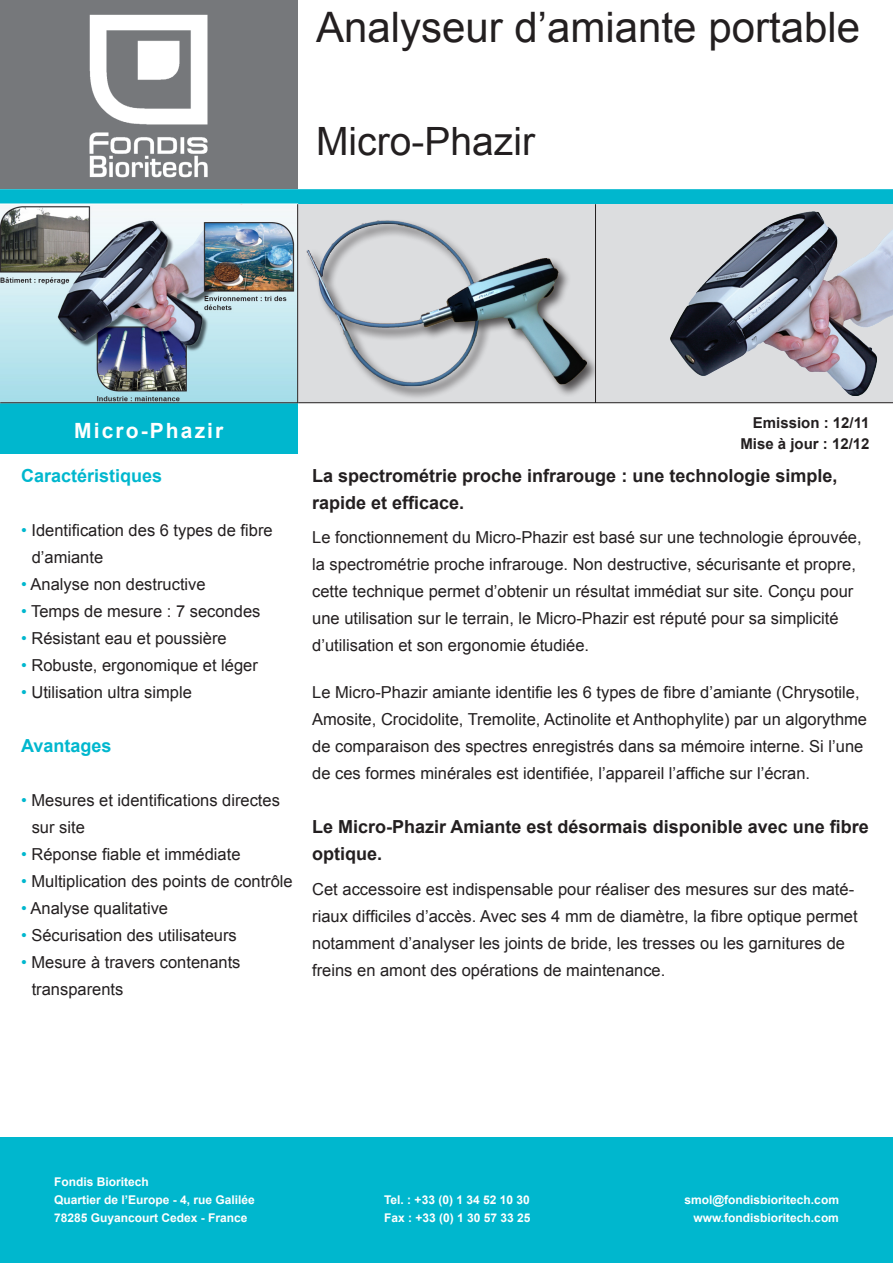
<style>
.page{position:relative;width:893px;height:1263px;background:#fff}
.page>*{position:absolute;margin:0;border:0;box-sizing:border-box;transform-origin:0 0}
.t1{font:42px "Arial";color:#231f20}
.t2{font:39px "Arial";color:#231f20}
.t3{font:700 21px "Arial";letter-spacing:.1em;color:#fff}
.t4{font:700 18px/27px "Arial";color:#231f20}
.t5{font:700 18px "Arial";color:#00b7ce}
.t6{font:16.5px/27px "Arial";color:#231f20}
.t7{font:700 15px "Arial";color:#231f20}
.t8{font:700 12px/18px "Arial";color:#fff}
.s1{color:#00b7ce}
</style>
<div class="page">
<div style="left:0;top:189px;width:893px;height:15px;background:#00b7ce"></div>
<div style="left:0;top:1137px;width:893px;height:126px;background:#00b7ce"></div>
<div style="left:0;top:403px;width:298px;height:51px;background:#00b7ce"></div>
<div style="left:298px;top:204px;width:297px;height:199px;background:#dcdddf"></div>
<div style="left:305px;top:219px;width:290px;height:181px;background:#231f20;opacity:.75"></div>
<img style="left:306px;top:221px;width:281px;height:165px">
<div style="left:595px;top:204px;width:298px;height:199px;background:#dcdddf"></div>
<img style="left:671px;top:211px;width:222px;height:184px">
<hr style="left:595px;top:204px;width:1px;height:199px;background:#231f20">
<hr style="left:297px;top:402px;width:596px;height:1px;background:#231f20">
<img style="left:0;top:204px;width:297px;height:198px">
<hr style="left:297px;top:204px;width:1px;height:199px;background:#231f20">
<hr style="left:0;top:402px;width:298px;height:1px;background:#231f20">
<div style="left:0;top:0;width:298px;height:155px;background:#76787b"></div>
<img style="left:89px;top:14px;width:119px;height:140px">
<div style="left:0;top:155px;width:298px;height:34px;background:#76787b"></div>
<img style="left:89px;top:155px;width:119px;height:23px">
<p class="t1" style="left:316px;top:0;width:545px">Analyseur d’amiante portable</p>
<p class="t2" style="left:316px;top:116px;width:220px">Micro-Phazir</p>
<p class="t3" style="left:74px;top:416px;width:151px">Micro-Phazir</p>
<p class="t5" style="left:21px;top:464px;width:143px">Caractéristiques</p>
<p class="t6" style="left:21px;top:517px;width:253px"><span class="s1">•</span> Identification des 6 types de fibre</p>
<p class="t6" style="left:32px;top:544px;width:73px">d’amiante</p>
<p class="t6" style="left:21px;top:571px;width:186px"><span class="s1">•</span> Analyse non destructive</p>
<p class="t6" style="left:21px;top:598px;width:241px"><span class="s1">•</span> Temps de mesure : 7 secondes</p>
<p class="t6" style="left:21px;top:625px;width:207px"><span class="s1">•</span> Résistant eau et poussière</p>
<p class="t6" style="left:21px;top:652px;width:238px"><span class="s1">•</span> Robuste, ergonomique et léger</p>
<p class="t6" style="left:21px;top:679px;width:172px"><span class="s1">•</span> Utilisation ultra simple</p>
<p class="t5" style="left:21px;top:734px;width:92px">Avantages</p>
<p class="t6" style="left:21px;top:787px;width:260px"><span class="s1">•</span> Mesures et identifications directes</p>
<p class="t6" style="left:32px;top:814px;width:55px">sur site</p>
<p class="t6" style="left:21px;top:841px;width:221px"><span class="s1">•</span> Réponse fiable et immédiate</p>
<p class="t6" style="left:21px;top:868px;width:273px"><span class="s1">•</span> Multiplication des points de contrôle</p>
<p class="t6" style="left:21px;top:895px;width:149px"><span class="s1">•</span> Analyse qualitative</p>
<p class="t6" style="left:21px;top:922px;width:217px"><span class="s1">•</span> Sécurisation des utilisateurs</p>
<p class="t6" style="left:21px;top:949px;width:221px"><span class="s1">•</span> Mesure à travers contenants</p>
<p class="t6" style="left:32px;top:976px;width:93px">transparents</p>
<p class="t7" style="left:753px;top:413px;width:118px">Emission : 12/11</p>
<p class="t7" style="left:740px;top:434px;width:131px">Mise à jour : 12/12</p>
<p class="t4" style="left:312px;top:463px;width:527px">La spectrométrie proche infrarouge : une technologie simple, rapide et efficace.</p>
<p class="t6" style="left:312px;top:524px;width:551px">Le fonctionnement du Micro-Phazir est basé sur une technologie éprouvée, la spectrométrie proche infrarouge. Non destructive, sécurisante et propre, cette technique permet d’obtenir un résultat immédiat sur site. Conçu pour une utilisation sur le terrain, le Micro-Phazir est réputé pour sa simplicité d’utilisation et son ergonomie étudiée.</p>
<p class="t6" style="left:312px;top:679px;width:556px">Le Micro-Phazir amiante identifie les 6 types de fibre d’amiante (Chrysotile, Amosite, Crocidolite, Tremolite, Actinolite et Anthophylite) par un algorythme de comparaison des spectres enregistrés dans sa mémoire interne. Si l’une de ces formes minérales est identifiée, l’appareil l’affiche sur l’écran.</p>
<p class="t4" style="left:312px;top:814px;width:558px">Le Micro-Phazir Amiante est désormais disponible avec une fibre optique.</p>
<p class="t6" style="left:312px;top:875px;width:547px">Cet accessoire est indispensable pour réaliser des mesures sur des maté&shy;riaux difficiles d’accès. Avec ses 4 mm de diamètre, la fibre optique permet notamment d’analyser les joints de bride, les tresses ou les garnitures de freins en amont des opérations de maintenance.</p>
<p class="t8" style="left:54px;top:1173px;width:96px">Fondis Bioritech</p>
<p class="t8" style="left:54px;top:1191px;width:202px">Quartier de l’Europe - 4, rue Galilée<br>78285 Guyancourt Cedex - France</p>
<p class="t8" style="left:685px;top:1191px;width:156px">smol@fondisbioritech.com</p>
<p class="t8" style="left:384px;top:1191px;width:147px">Tel. : +33 (0) 1 34 52 10 30</p>
<p class="t8" style="left:384px;top:1209px;width:148px">Fax : +33 (0) 1 30 57 33 25</p>
<p class="t8" style="left:693px;top:1209px;width:147px">www.fondisbioritech.com</p>
</div>
